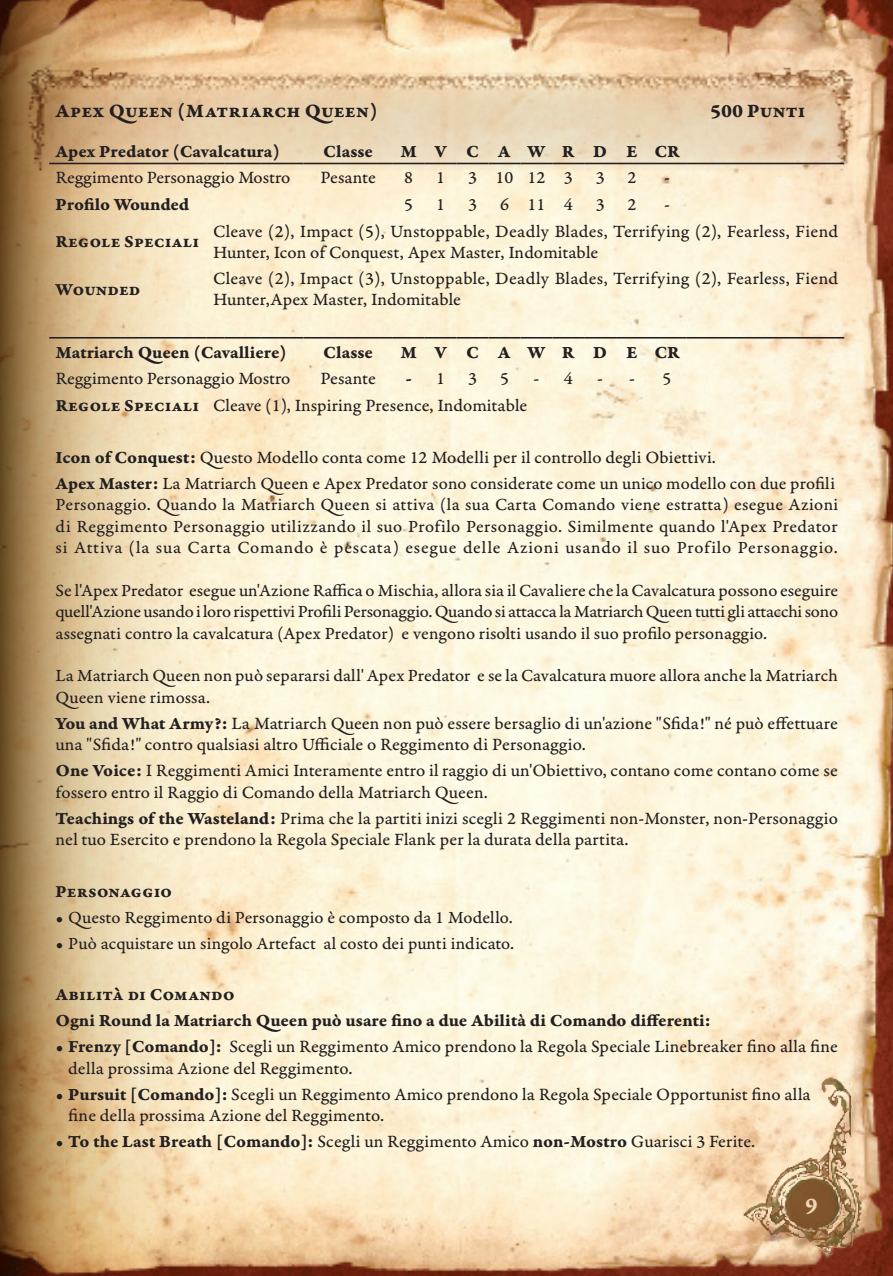
<style>
.page{position:relative;width:893px;height:1276px;background:#fff}
.page>*{position:absolute;margin:0;border:0;box-sizing:border-box;transform-origin:0 0}
.t1{font:22.5px "Garamond Premr Pro Bd Capt";color:#ecd6b6}
.ConText{font:20.25px "Garamond Premr Pro Bd Capt";color:#231f20}
.ConText-2{font:18.22px/21.4px "Garamond Premr Pro Capt";letter-spacing:.01em;color:#231f20}
.ConTable{font:18.22px "Garamond Premr Pro Bd Capt";letter-spacing:-.01em;color:#231f20}
.ConTable-2{font:18.22px "Garamond Premr Pro Capt";color:#231f20}
.ConText-3{font:18px/21.4px "Garamond Premr Pro Capt";letter-spacing:.01em;color:#231f20;text-align:justify}
.ConText-4{font:18px "Garamond Premr Pro Capt";letter-spacing:-.02em;color:#231f20}
.ConTable-3{font:18px "Garamond Premr Pro Bd Capt";color:#231f20}
.ConText-5{font:18px "Garamond Premr Pro Bd Capt";color:#231f20}
.s1{font-family:"Garamond Premr Pro Bd Capt"}
</style>
<div class="page">
<img style="left:225px;top:0;width:668px;height:1276px">
<svg style="left:112px;top:0;width:113px;height:1276px;background:#f3e0bc"></svg>
<svg style="left:1px;top:0;width:111px;height:1276px;background:#ba9b6d"></svg>
<svg style="left:0;top:0;width:1px;height:1276px"></svg>
<img style="left:695px;top:998px;width:172px;height:265px">
<img style="left:0;top:64px;width:881px;height:181px">
<hr style="left:49px;top:163px;width:158px;height:1px;background:#231f20">
<svg style="left:207px;top:163px;width:18px;height:1px"></svg>
<hr style="left:225px;top:163px;width:35px;height:1px;background:#231f20">
<hr style="left:260px;top:163px;width:43px;height:1px;background:#231f20">
<hr style="left:303px;top:163px;width:90px;height:1px;background:#231f20">
<hr style="left:393px;top:163px;width:32px;height:1px;background:#231f20">
<hr style="left:425px;top:163px;width:32px;height:1px;background:#231f20">
<hr style="left:457px;top:163px;width:31px;height:1px;background:#231f20">
<hr style="left:488px;top:163px;width:32px;height:1px;background:#231f20">
<hr style="left:520px;top:163px;width:32px;height:1px;background:#231f20">
<hr style="left:552px;top:163px;width:32px;height:1px;background:#231f20">
<hr style="left:584px;top:163px;width:32px;height:1px;background:#231f20">
<hr style="left:616px;top:163px;width:32px;height:1px;background:#231f20">
<hr style="left:648px;top:163px;width:38px;height:1px;background:#231f20">
<hr style="left:686px;top:163px;width:158px;height:1px;background:#231f20">
<hr style="left:49px;top:337px;width:158px;height:1px;background:#231f20">
<svg style="left:207px;top:337px;width:18px;height:1px"></svg>
<hr style="left:225px;top:337px;width:35px;height:1px;background:#231f20">
<hr style="left:260px;top:337px;width:43px;height:1px;background:#231f20">
<hr style="left:303px;top:337px;width:90px;height:1px;background:#231f20">
<hr style="left:393px;top:337px;width:32px;height:1px;background:#231f20">
<hr style="left:425px;top:337px;width:32px;height:1px;background:#231f20">
<hr style="left:457px;top:337px;width:31px;height:1px;background:#231f20">
<hr style="left:488px;top:337px;width:32px;height:1px;background:#231f20">
<hr style="left:520px;top:337px;width:32px;height:1px;background:#231f20">
<hr style="left:552px;top:337px;width:32px;height:1px;background:#231f20">
<hr style="left:584px;top:337px;width:32px;height:1px;background:#231f20">
<hr style="left:616px;top:337px;width:32px;height:1px;background:#231f20">
<hr style="left:648px;top:337px;width:38px;height:1px;background:#231f20">
<hr style="left:686px;top:337px;width:158px;height:1px;background:#231f20">
<p class="ConText" style="left:56px;top:98px;width:324px">Apex Queen (Matriarch Queen)</p>
<p class="ConText" style="left:710px;top:98px;width:97px">500 Punti</p>
<p class="ConTable" style="left:56px;top:140px;width:226px">Apex Predator (Cavalcatura)</p>
<p class="ConTable" style="left:323px;top:140px;width:51px">Classe</p>
<p class="ConTable" style="left:400px;top:140px;width:18px">M</p>
<p class="ConTable" style="left:434px;top:140px;width:14px">V</p>
<p class="ConTable" style="left:466px;top:140px;width:14px">C</p>
<p class="ConTable" style="left:498px;top:140px;width:14px">A</p>
<p class="ConTable" style="left:527px;top:140px;width:19px">W</p>
<p class="ConTable" style="left:562px;top:140px;width:14px">R</p>
<p class="ConTable" style="left:593px;top:140px;width:15px">D</p>
<p class="ConTable" style="left:626px;top:140px;width:13px">E</p>
<p class="ConTable" style="left:654px;top:140px;width:27px">CR</p>
<p class="ConText-2" style="left:56px;top:167px;width:236px">Reggimento Personaggio Mostro</p>
<p class="ConTable-2" style="left:320px;top:166px;width:57px">Pesante</p>
<p class="ConTable-2" style="left:404px;top:166px;width:10px">8</p>
<p class="ConTable-2" style="left:436px;top:166px;width:10px">1</p>
<p class="ConTable-2" style="left:468px;top:166px;width:10px">3</p>
<p class="ConTable-2" style="left:496px;top:166px;width:19px">10</p>
<p class="ConTable-2" style="left:527px;top:166px;width:19px">12</p>
<p class="ConTable-2" style="left:564px;top:166px;width:10px">3</p>
<p class="ConTable-2" style="left:596px;top:166px;width:10px">3</p>
<p class="ConText-2" style="left:628px;top:167px;width:10px">2</p>
<p class="ConText-2" style="left:664px;top:167px;width:7px">-</p>
<p class="ConTable" style="left:56px;top:193px;width:135px">Profilo Wounded</p>
<p class="ConTable-2" style="left:404px;top:193px;width:10px">5</p>
<p class="ConTable-2" style="left:436px;top:193px;width:10px">1</p>
<p class="ConTable-2" style="left:468px;top:193px;width:10px">3</p>
<p class="ConTable-2" style="left:500px;top:193px;width:10px">6</p>
<p class="ConTable-2" style="left:527px;top:193px;width:19px">11</p>
<p class="ConTable-2" style="left:564px;top:193px;width:10px">4</p>
<p class="ConTable-2" style="left:596px;top:193px;width:10px">3</p>
<p class="ConText-2" style="left:628px;top:194px;width:10px">2</p>
<p class="ConText-2" style="left:664px;top:194px;width:7px">-</p>
<p class="ConTable-3" style="left:56px;top:230px;width:145px">Regole Speciali</p>
<p class="ConText-2" style="left:213px;top:221px;width:627px">Cleave (2), Impact (5), Unstoppable, Deadly Blades, Terrifying (2), Fearless, Fiend<br>Hunter, Icon of Conquest, Apex Master, Indomitable</p>
<p class="ConText-2" style="left:213px;top:268px;width:627px">Cleave (2), Impact (3), Unstoppable, Deadly Blades, Terrifying (2), Fearless, Fiend<br>Hunter,Apex Master, Indomitable</p>
<p class="ConTable" style="left:56px;top:341px;width:233px">Matriarch Queen (Cavalliere)</p>
<p class="ConTable" style="left:323px;top:341px;width:51px">Classe</p>
<p class="ConTable" style="left:400px;top:341px;width:18px">M</p>
<p class="ConTable" style="left:434px;top:341px;width:14px">V</p>
<p class="ConTable" style="left:466px;top:341px;width:14px">C</p>
<p class="ConTable" style="left:498px;top:341px;width:14px">A</p>
<p class="ConTable" style="left:527px;top:341px;width:19px">W</p>
<p class="ConTable" style="left:562px;top:341px;width:14px">R</p>
<p class="ConTable" style="left:593px;top:341px;width:15px">D</p>
<p class="ConTable" style="left:626px;top:341px;width:13px">E</p>
<p class="ConTable" style="left:654px;top:341px;width:27px">CR</p>
<p class="ConText-2" style="left:56px;top:368px;width:236px">Reggimento Personaggio Mostro</p>
<p class="ConTable-2" style="left:320px;top:368px;width:57px">Pesante</p>
<p class="ConTable" style="left:405px;top:367px;width:8px">-</p>
<p class="ConTable-2" style="left:436px;top:368px;width:10px">1</p>
<p class="ConTable-2" style="left:468px;top:368px;width:10px">3</p>
<p class="ConTable-2" style="left:500px;top:368px;width:10px">5</p>
<p class="ConTable-2" style="left:533px;top:368px;width:7px">-</p>
<p class="ConTable-2" style="left:564px;top:368px;width:10px">4</p>
<p class="ConTable-2" style="left:597px;top:368px;width:7px">-</p>
<p class="ConText-2" style="left:629px;top:368px;width:7px">-</p>
<p class="ConText-2" style="left:663px;top:368px;width:10px">5</p>
<p class="ConTable-3" style="left:56px;top:394px;width:145px">Regole Speciali</p>
<p class="ConText-2" style="left:213px;top:395px;width:316px">Cleave (1), Inspiring Presence, Indomitable</p>
<p class="ConText-2" style="left:56px;top:447px;width:662px"><span class="s1">Icon of Conquest:</span> Questo Modello conta come 12 Modelli per il controllo degli Obiettivi.</p>
<p class="ConText-3" style="left:56px;top:473px;width:781px"><span class="s1">Apex Master:</span> La Matriarch Queen e Apex Predator sono considerate come un unico modello con due profili</p>
<p class="ConText-3" style="left:56px;top:494px;width:784px">Personaggio. Quando la Matriarch Queen si attiva (la sua Carta Comando viene estratta) esegue Azioni di Reggimento Personaggio utilizzando il suo Profilo Personaggio. Similmente quando l'Apex Predator si Attiva (la sua Carta Comando è pescata) esegue delle Azioni usando il suo Profilo Personaggio.</p>
<p class="ConText-3" style="left:56px;top:580px;width:784px">Se l'Apex Predator esegue un'Azione Raffica o Mischia, allora sia il Cavaliere che la Cavalcatura possono eseguire</p>
<p class="ConText-4" style="left:56px;top:601px;width:784px">quell'Azione usando i loro rispettivi Profili Personaggio. Quando si attacca la Matriarch Queen tutti gli attacchi sono</p>
<p class="ConText-3" style="left:56px;top:623px;width:713px">assegnati contro la cavalcatura (Apex Predator) e vengono risolti usando il suo profilo personaggio.</p>
<p class="ConText-3" style="left:56px;top:665px;width:784px">La Matriarch Queen non può separarsi dall' Apex Predator e se la Cavalcatura muore allora anche la Matriarch<br>Queen viene rimossa.</p>
<p class="ConText-2" style="left:56px;top:713px;width:784px"><span class="s1">You and What Army?:</span> La Matriarch Queen non può essere bersaglio di un'azione "Sfida!" né può effettuare una "Sfida!" contro qualsiasi altro Ufficiale o Reggimento di Personaggio.</p>
<p class="ConText-2" style="left:56px;top:760px;width:784px"><span class="s1">One Voice:</span> I Reggimenti Amici Interamente entro il raggio di un'Obiettivo, contano come contano come se fossero entro il Raggio di Comando della Matriarch Queen.</p>
<p class="ConText-2" style="left:56px;top:807px;width:784px"><span class="s1">Teachings of the Wasteland:</span> Prima che la partiti inizi scegli 2 Reggimenti non-Monster, non-Personaggio nel tuo Esercito e prendono la Regola Speciale Flank per la durata della partita.</p>
<p class="ConText-5" style="left:56px;top:880px;width:118px">Personaggio</p>
<p class="ConText-3" style="left:56px;top:906px;width:459px">• Questo Reggimento di Personaggio è composto da 1 Modello.</p>
<p class="ConText-3" style="left:56px;top:932px;width:460px">• Può acquistare un singolo Artefact al costo dei punti indicato.</p>
<p class="ConText-5" style="left:56px;top:983px;width:181px">Abilità di Comando</p>
<p class="ConTable" style="left:56px;top:1009px;width:657px">Ogni Round la Matriarch Queen può usare fino a due Abilità di Comando differenti:</p>
<p class="ConText-2" style="left:68px;top:1036px;width:771px;text-indent:-13px"><span class="s1">• Frenzy [Comando]:</span> Scegli un Reggimento Amico prendono la Regola Speciale Linebreaker fino alla fine della prossima Azione del Reggimento.</p>
<p class="ConText-2" style="left:68px;top:1083px;width:744px;text-indent:-13px"><span class="s1">• Pursuit [Comando]:</span> Scegli un Reggimento Amico prendono la Regola Speciale Opportunist fino alla fine della prossima Azione del Reggimento.</p>
<p class="ConText-2" style="left:56px;top:1131px;width:701px"><span class="s1">• To the Last Breath [Comando]:</span> Scegli un Reggimento Amico <span class="s1">non-Mostro</span> Guarisci 3 Ferite.</p>
<p class="ConTable-3" style="left:56px;top:278px;width:87px">Wounded</p>
<p class="t1" style="left:805px;top:1191px;width:14px">9</p>
</div>
